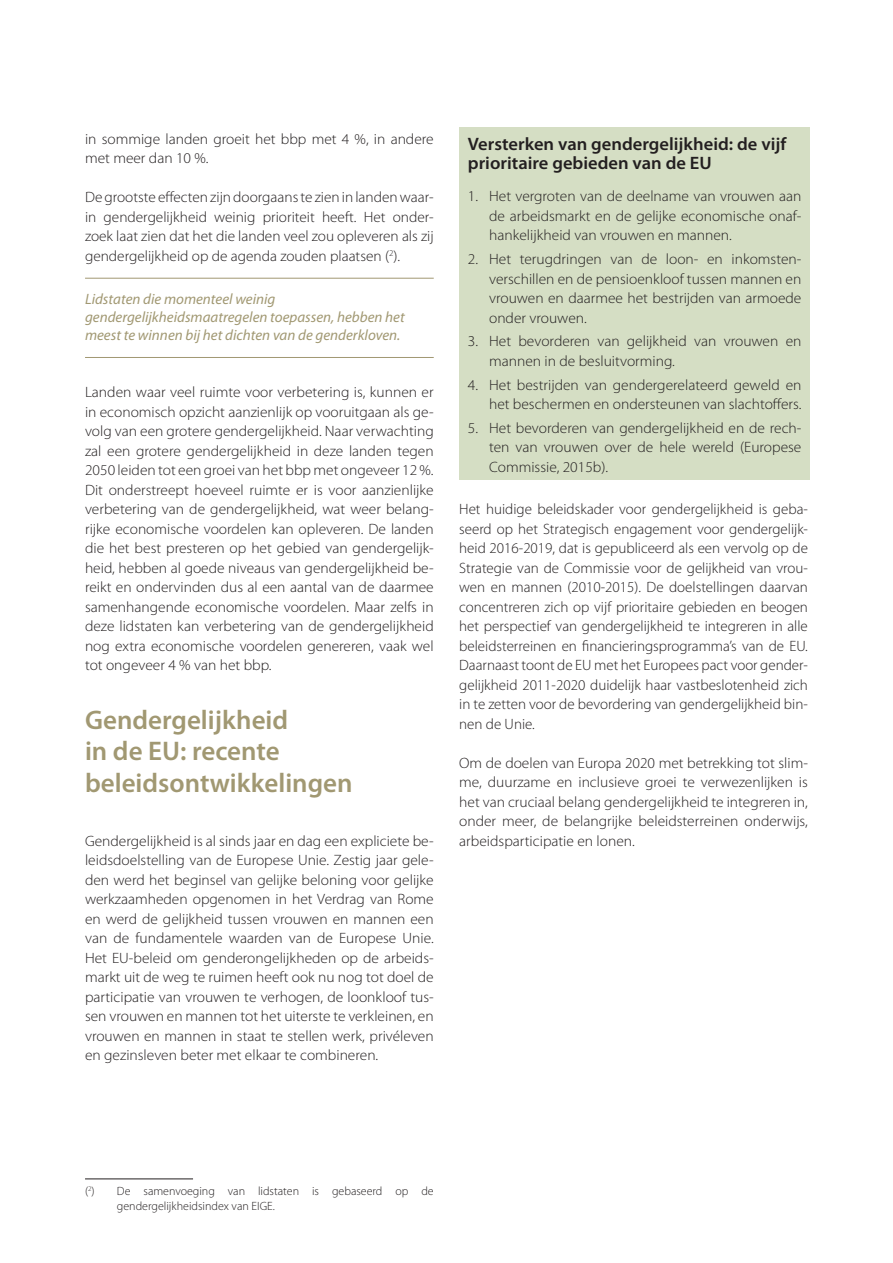
<style>
.page{position:relative;width:893px;height:1263px;background:#fff}
.page>*{position:absolute;margin:0;border:0;box-sizing:border-box;transform-origin:0 0}
.Title_1_1{font:600 27px/31.5px "Myriad Pro";color:#a19872}
.Box_subtitle{font:600 18px/19.5px "Myriad Pro";color:#231f20}
.Body_Text{font:300 15px/19.5px "Myriad Pro";color:#231f20;text-align:justify}
.Box_numbered{font:300 15px/19.5px "Myriad Pro";color:#231f20;text-align:justify}
.quote{font:italic 15px/18px "Myriad Pro";color:#a19872}
.Footnote{font:300 12px/14.4px "Myriad Pro";color:#231f20}
</style>
<div class="page">
<hr style="left:85px;top:278px;width:349px;height:1px;background:#a19872">
<hr style="left:85px;top:357px;width:349px;height:1px;background:#a19872">
<hr style="left:85px;top:1178px;width:108px;height:1px;background:#231f20">
<div style="left:459px;top:128px;width:351px;height:352px;background:#d5dec4"></div>
<p class="Body_Text" style="left:85px;top:129px;width:350px">in sommige landen groeit het bbp met 4 %, in andere met meer dan 10 %.</p>
<p class="Body_Text" style="left:85px;top:188px;width:350px">De grootste effecten zijn doorgaans te zien in landen waar&shy;in gendergelijkheid weinig prioriteit heeft. Het onder&shy;zoek laat zien dat het die landen veel zou opleveren als zij gendergelijkheid op de agenda zouden plaatsen (<sup>2</sup>).</p>
<p class="quote" style="left:85px;top:290px;width:321px">Lidstaten die momenteel weinig gendergelijkheidsmaatregelen toepassen, hebben het meest te winnen bij het dichten van de genderkloven.</p>
<p class="Body_Text" style="left:85px;top:383px;width:350px">Landen waar veel ruimte voor verbetering is, kunnen er in economisch opzicht aanzienlijk op vooruitgaan als ge&shy;volg van een grotere gendergelijkheid. Naar verwachting zal een grotere gendergelijkheid in deze landen tegen 2050 leiden tot een groei van het bbp met ongeveer 12 %.<br>Dit onderstreept hoeveel ruimte er is voor aanzienlijke verbetering van de gendergelijkheid, wat weer belang&shy;rijke economische voordelen kan opleveren. De landen die het best presteren op het gebied van gendergelijk&shy;heid, hebben al goede niveaus van gendergelijkheid be&shy;reikt en ondervinden dus al een aantal van de daarmee samenhangende economische voordelen. Maar zelfs in deze lidstaten kan verbetering van de gendergelijkheid nog extra economische voordelen genereren, vaak wel tot ongeveer 4 % van het bbp.</p>
<p class="Title_1_1" style="left:85px;top:704px;width:269px">Gendergelijkheid<br>in de EU: recente beleidsontwikkelingen</p>
<p class="Body_Text" style="left:85px;top:831px;width:350px">Gendergelijkheid is al sinds jaar en dag een expliciete be&shy;leidsdoelstelling van de Europese Unie. Zestig jaar gele&shy;den werd het beginsel van gelijke beloning voor gelijke werkzaamheden opgenomen in het Verdrag van Rome en werd de gelijkheid tussen vrouwen en mannen een van de fundamentele waarden van de Europese Unie.<br>Het EU-beleid om genderongelijkheden op de arbeids&shy;markt uit de weg te ruimen heeft ook nu nog tot doel de participatie van vrouwen te verhogen, de loonkloof tus&shy;sen vrouwen en mannen tot het uiterste te verkleinen, en vrouwen en mannen in staat te stellen werk, privéleven en gezinsleven beter met elkaar te combineren.</p>
<p class="Box_subtitle" style="left:468px;top:134px;width:320px">Versterken van gendergelijkheid: de vijf prioritaire gebieden van de EU</p>
<p class="Box_numbered" style="left:489px;top:187px;width:314px;text-indent:-21px">1. Het vergroten van de deelname van vrouwen aan de arbeidsmarkt en de gelijke economische onaf&shy;hankelijkheid van vrouwen en mannen.</p>
<p class="Box_numbered" style="left:489px;top:250px;width:314px;text-indent:-21px">2. Het terugdringen van de loon- en inkomsten&shy;verschillen en de pensioenkloof tussen mannen en vrouwen en daarmee het bestrijden van armoede onder vrouwen.</p>
<p class="Box_numbered" style="left:489px;top:332px;width:314px;text-indent:-21px">3. Het bevorderen van gelijkheid van vrouwen en mannen in de besluitvorming.</p>
<p class="Box_numbered" style="left:468px;top:375px;width:335px;text-align:right">4. Het bestrijden van gendergerelateerd geweld en het beschermen en ondersteunen van slachtoffers.</p>
<p class="Box_numbered" style="left:489px;top:418px;width:314px;text-indent:-21px">5. Het bevorderen van gendergelijkheid en de rech&shy;ten van vrouwen over de hele wereld (Europese Commissie, 2015b).</p>
<p class="Body_Text" style="left:459px;top:500px;width:350px">Het huidige beleidskader voor gendergelijkheid is geba&shy;seerd op het Strategisch engagement voor gendergelijk&shy;heid 2016-2019, dat is gepubliceerd als een vervolg op de Strategie van de Commissie voor de gelijkheid van vrou&shy;wen en mannen (2010-2015). De doelstellingen daarvan concentreren zich op vijf prioritaire gebieden en beogen het perspectief van gendergelijkheid te integreren in alle beleidsterreinen en financieringsprogramma’s van de EU.<br>Daarnaast toont de EU met het Europees pact voor gender&shy;gelijkheid 2011-2020 duidelijk haar vastbeslotenheid zich in te zetten voor de bevordering van gendergelijkheid bin&shy;nen de Unie.</p>
<p class="Body_Text" style="left:459px;top:753px;width:350px">Om de doelen van Europa 2020 met betrekking tot slim&shy;me, duurzame en inclusieve groei te verwezenlijken is het van cruciaal belang gendergelijkheid te integreren in, onder meer, de belangrijke beleidsterreinen onderwijs, arbeidsparticipatie en lonen.</p>
<p class="Footnote" style="left:117px;top:1184px;width:318px;text-indent:-32px">(<sup>2</sup>) De samenvoeging van lidstaten is gebaseerd op de gendergelijkheidsindex van EIGE.</p>
</div>
